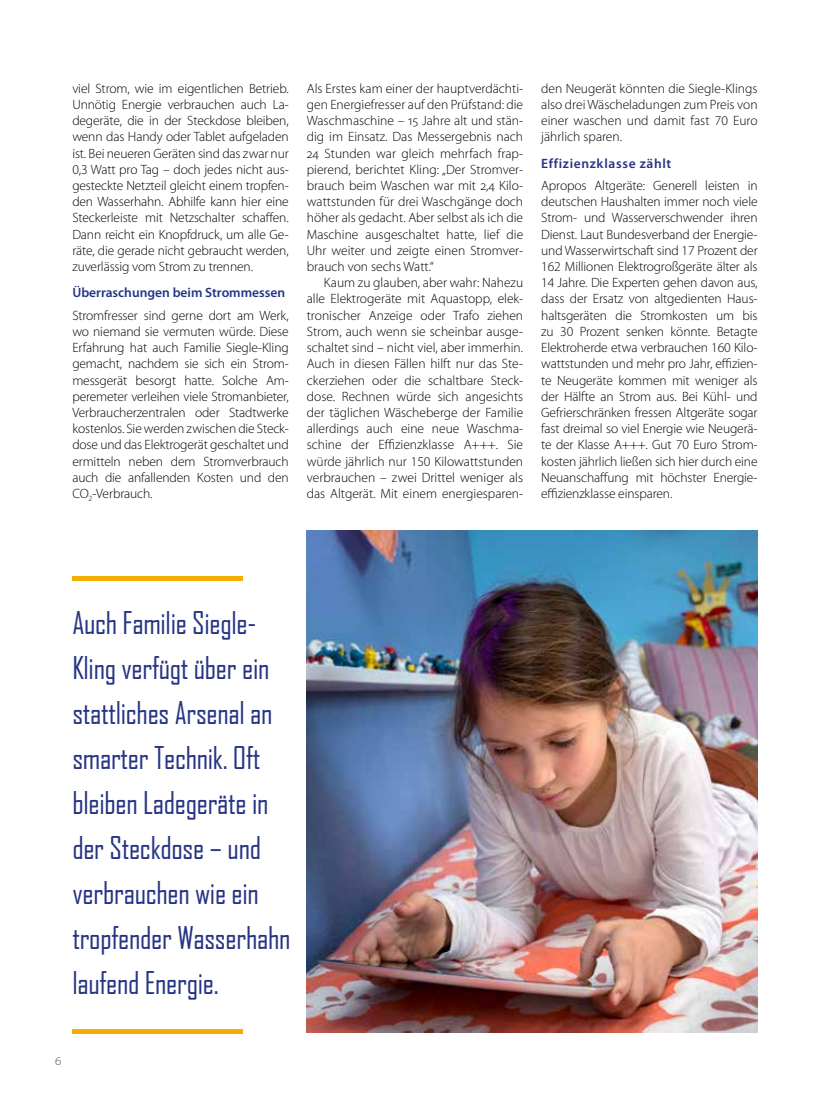
<style>
.page{position:relative;width:830px;height:1106px;background:#fff}
.page>*{position:absolute;margin:0;border:0;box-sizing:border-box;transform-origin:0 0}
.t1{font:30px/45px "Agency FB";letter-spacing:-.01em;color:#253483}
.t2{font:300 13.5px/16.2px "Myriad Pro";letter-spacing:-.01em;color:#000;text-align:justify}
.t3{font:600 13.5px "Myriad Pro";color:#253483}
.t4{font:600 13.5px "Myriad Pro";letter-spacing:.05em;color:#253483}
.t5{font:300 13.5px "Myriad Pro";color:#565656}
</style>
<div class="page">
<img style="left:306px;top:530px;width:451px;height:502px">
<hr style="left:72px;top:576px;width:170px;height:4px;background:#f3ae00">
<div style="left:72px;top:1028px;width:170px;height:5px;background:#f3ae00"></div>
<p class="t2" style="left:72px;top:80px;width:218px">viel Strom, wie im eigentlichen Betrieb.<br>Unnötig Energie verbrauchen auch La&shy;degeräte, die in der Steckdose bleiben, wenn das Handy oder Tablet aufgeladen ist. Bei neueren Geräten sind das zwar nur 0,3 Watt pro Tag – doch jedes nicht aus&shy;gesteckte Netzteil gleicht einem tropfen&shy;den Wasserhahn. Abhilfe kann hier eine Steckerleiste mit Netzschalter schaffen.<br>Dann reicht ein Knopfdruck, um alle Ge&shy;räte, die gerade nicht gebraucht werden, zuverlässig vom Strom zu trennen.</p>
<p class="t3" style="left:72px;top:284px;width:214px">Überraschungen beim Strommessen</p>
<p class="t2" style="left:72px;top:307px;width:218px">Stromfresser sind gerne dort am Werk, wo niemand sie vermuten würde. Diese Erfahrung hat auch Familie Siegle-Kling gemacht, nachdem sie sich ein Strom&shy;messgerät besorgt hatte. Solche Am&shy;peremeter verleihen viele Stromanbieter, Verbraucherzentralen oder Stadtwerke kostenlos. Sie werden zwischen die Steck&shy;dose und das Elektrogerät geschaltet und ermitteln neben dem Stromverbrauch auch die anfallenden Kosten und den CO<sub>2</sub>-Verbrauch.</p>
<p class="t2" style="left:306px;top:80px;width:218px">Als Erstes kam einer der hauptverdächti&shy;gen Energiefresser auf den Prüfstand: die Waschmaschine – 15 Jahre alt und stän&shy;dig im Einsatz. Das Messergebnis nach 24 Stunden war gleich mehrfach frap&shy;pierend, berichtet Kling: „Der Stromver&shy;brauch beim Waschen war mit 2,4 Kilo&shy;wattstunden für drei Waschgänge doch höher als gedacht. Aber selbst als ich die Maschine ausgeschaltet hatte, lief die Uhr weiter und zeigte einen Stromver&shy;brauch von sechs Watt.“</p>
<p class="t2" style="left:306px;top:274px;width:218px;text-indent:17px">Kaum zu glauben, aber wahr: Nahezu alle Elektrogeräte mit Aquastopp, elek&shy;tronischer Anzeige oder Trafo ziehen Strom, auch wenn sie scheinbar ausge&shy;schaltet sind – nicht viel, aber immerhin.<br>Auch in diesen Fällen hilft nur das Ste&shy;ckerziehen oder die schaltbare Steck&shy;dose. Rechnen würde sich angesichts der täglichen Wäscheberge der Familie allerdings auch eine neue Waschma&shy;schine der Effizienzklasse A+++. Sie würde jährlich nur 150 Kilowattstunden verbrauchen – zwei Drittel weniger als das Altgerät. Mit einem energiesparen-</p>
<p class="t2" style="left:541px;top:80px;width:218px">den Neugerät könnten die Siegle-Klings also drei Wäscheladungen zum Preis von einer waschen und damit fast 70 Euro jährlich sparen.</p>
<p class="t4" style="left:541px;top:155px;width:132px">Effizienzklasse zählt</p>
<p class="t2" style="left:541px;top:177px;width:218px">Apropos Altgeräte: Generell leisten in deutschen Haushalten immer noch viele Strom- und Wasserverschwender ihren Dienst. Laut Bundesverband der Energie&shy;und Wasserwirtschaft sind 17 Prozent der 162 Millionen Elektrogroßgeräte älter als 14 Jahre. Die Experten gehen davon aus, dass der Ersatz von altgedienten Haus&shy;haltsgeräten die Stromkosten um bis zu 30 Prozent senken könnte. Betagte Elektroherde etwa verbrauchen 160 Kilo&shy;wattstunden und mehr pro Jahr, effizien&shy;te Neugeräte kommen mit weniger als der Hälfte an Strom aus. Bei Kühl- und Gefrierschränken fressen Altgeräte sogar fast dreimal so viel Energie wie Neugerä&shy;te der Klasse A+++. Gut 70 Euro Strom&shy;kosten jährlich ließen sich hier durch eine Neuanschaffung mit höchster Energie&shy;effizienzklasse einsparen.</p>
<h1 class="t1" style="left:72px;top:599px;width:219px">Auch Familie Siegle-<br>Kling verfügt über ein stattliches Arsenal an smarter Technik. Oft bleiben Ladegeräte in der Steckdose – und verbrauchen wie ein tropfender Wasserhahn laufend Energie.</h1>
<p class="t5" style="left:55px;top:1052px;width:8px">6</p>
</div>
